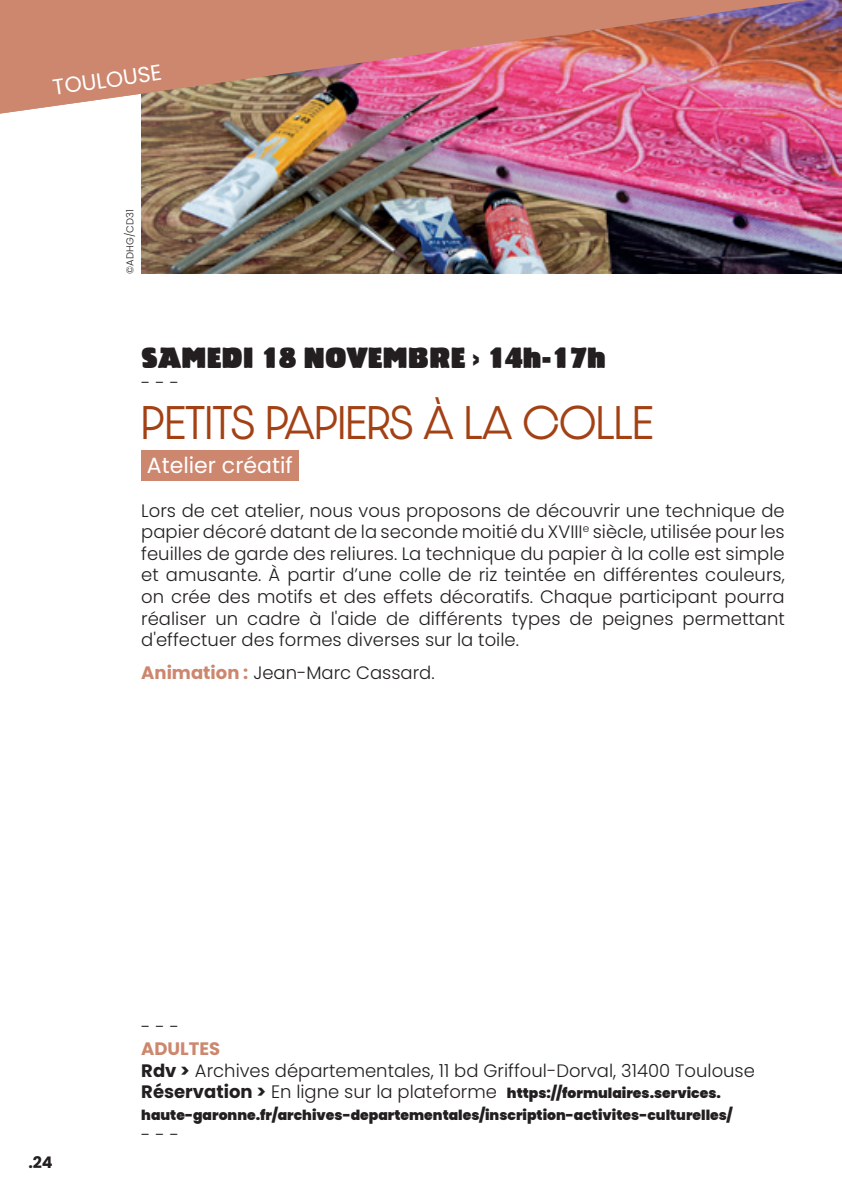
<style>
.page{position:relative;width:842px;height:1191px;background:#fff}
.page>*{position:absolute;margin:0;border:0;box-sizing:border-box;transform-origin:0 0}
.t1{font:300 40px "Dazzle Unicase";color:#a34114}
.t2{font:28px "Bariton LT Com";color:#231f20}
.t3{font:22px "Poppins";color:#fff}
.t4{font:300 18px/21.6px "Poppins";color:#231f20;text-align:justify}
.t5{font:700 16px "Poppins";color:#231f20}
.t6{font:900 14px/21.6px "Poppins";color:#231f20}
.t7{font:300 10px "Poppins";color:#231f20}
.s1{font-weight:700;color:#cc876e}
.s2{font-weight:700}
.s3{font-weight:700;font-size:18px}
.s4{font-weight:300;font-size:18px}
</style>
<div class="page">
<img style="left:142px;top:0;width:700px;height:274px">
<img style="left:0;top:0;width:808px;height:114px">
<div style="left:141px;top:450px;width:157px;height:31px;background:#cc876e"></div>
<svg style="left:841px;top:0;width:1px;height:113px"></svg>
<p class="t3" style="left:51px;top:75px;width:111px;rotate:-8deg">TOULOUSE</p>
<p class="t7" style="left:124px;top:274px;width:66px;rotate:-90deg">©ADHG/CD31</p>
<h2 class="t2" style="left:141px;top:341px;width:466px">SAMEDI 18 NOVEMBRE › 14h-17h</h2>
<p class="t4" style="left:141px;top:372px;width:39px">- - -</p>
<h1 class="t1" style="left:141px;top:394px;width:513px">PETITS PAPIERS À LA COLLE</h1>
<p class="t3" style="left:147px;top:453px;width:147px">Atelier créatif</p>
<p class="t4" style="left:141px;top:499px;width:645px">Lors de cet atelier, nous vous proposons de découvrir une technique de papier décoré datant de la seconde moitié du XVIII<sup>e</sup> siècle, utilisée pour les feuilles de garde des reliures. La technique du papier à la colle est simple et amusante. À partir d’une colle de riz teintée en différentes couleurs, on crée des motifs et des effets décoratifs. Chaque participant pourra réaliser un cadre à l'aide de différents types de peignes permettant d'effectuer des formes diverses sur la toile.</p>
<p class="t4" style="left:141px;top:662px;width:295px"><span class="s1">Animation :</span> Jean-Marc Cassard.</p>
<p class="t5" style="left:28px;top:1153px;width:26px">.24</p>
<p class="t4" style="left:141px;top:1016px;width:39px">- - -</p>
<p class="t4" style="left:141px;top:1038px;width:615px"><span class="s1">ADULTES<br></span><span class="s2">Rdv &gt;</span> Archives départementales, 11 bd Griffoul-Dorval, 31400 Toulouse</p>
<p class="t6" style="left:141px;top:1082px;width:593px"><span class="s3">Réservation &gt;</span> <span class="s4">En ligne sur la plateforme</span> https://formulaires.services. haute-garonne.fr/archives-departementales/inscription-activites-culturelles/</p>
<p class="t4" style="left:141px;top:1124px;width:39px">- - -</p>
</div>
